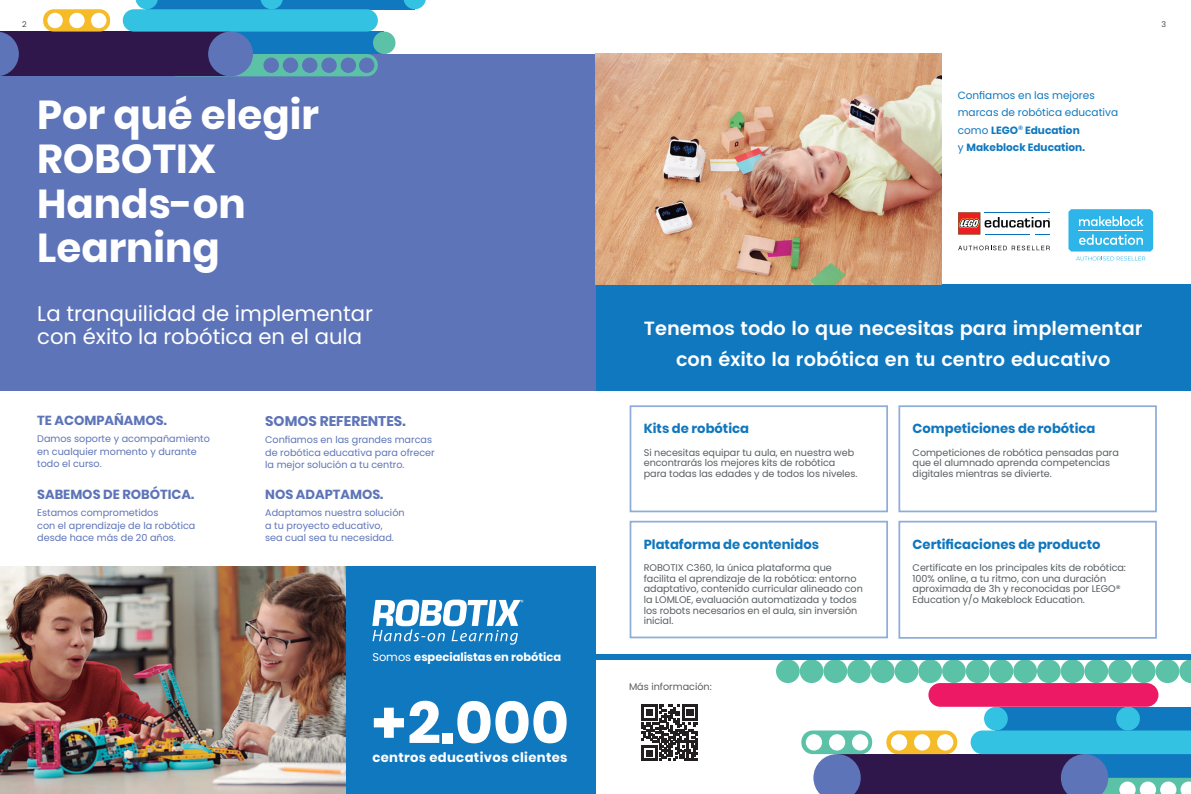
<style>
.page{position:relative;width:1191px;height:794px;background:#fff}
.page>*{position:absolute;margin:0;border:0;box-sizing:border-box;transform-origin:0 0}
.t1{font:700 59.06px "Poppins";color:#fff}
.t2{font:700 40.25px/44.3px "Poppins";color:#fff}
.t3{font:21.18px/23.3px "Poppins";color:#fff}
.t4{font:600 19.07px/30.4px "Poppins";color:#fff;text-align:center}
.t5{font:700 14px "Poppins";color:#5d74b8}
.t6{font:700 13.12px "Poppins";color:#1077be}
.t7{font:700 13.12px "Poppins";color:#5d74b8}
.t8{font:700 13.12px "Poppins";letter-spacing:.025em;color:#fff}
.t9{font:700 11.38px "Poppins";color:#fff}
.t10{font:10.5px/17.5px "Poppins";color:#1078bf}
.t11{font:9.62px/10.6px "Poppins";letter-spacing:-.005em;color:#595e61}
.t12{font:9.62px/12.2px "Poppins";color:#5d74b8}
.t13{font:300 7.88px "Poppins";color:#231f20}
.t14{font:600 7.61px "Myriad Pro";color:#fff}
.s1{font-size:8.75px}
.s2{font-weight:400}
.s3{font-weight:700}
</style>
<div class="page">
<img style="left:0;top:566px;width:346px;height:228px">
<div style="left:996px;top:707px;width:195px;height:23px;background:#1078bf"></div>
<div style="left:1116px;top:707px;width:23px;height:23px;background:#33c2e2;border-radius:50%"></div>
<div style="left:984px;top:707px;width:23px;height:23px;background:#33c2e2;border-radius:50%"></div>
<svg style="left:928px;top:683px;width:230px;height:24px;background:#ed206a"></svg>
<div style="left:837px;top:754px;width:247px;height:40px;background:#2f174c"></div>
<svg style="left:1179px;top:659px;width:12px;height:24px"></svg>
<div style="left:1155px;top:659px;width:24px;height:24px;background:#5bc2a8;border-radius:50%"></div>
<div style="left:1131px;top:659px;width:24px;height:24px;background:#5bc2a8;border-radius:50%"></div>
<div style="left:1108px;top:659px;width:23px;height:24px;background:#5bc2a8;border-radius:50%"></div>
<div style="left:1084px;top:659px;width:24px;height:24px;background:#5bc2a8;border-radius:50%"></div>
<div style="left:1060px;top:659px;width:24px;height:24px;background:#5bc2a8;border-radius:50%"></div>
<div style="left:1037px;top:659px;width:23px;height:24px;background:#5bc2a8;border-radius:50%"></div>
<div style="left:1013px;top:659px;width:24px;height:24px;background:#5bc2a8;border-radius:50%"></div>
<div style="left:989px;top:659px;width:24px;height:24px;background:#5bc2a8;border-radius:50%"></div>
<div style="left:965px;top:659px;width:24px;height:24px;background:#5bc2a8;border-radius:50%"></div>
<div style="left:942px;top:659px;width:23px;height:24px;background:#5bc2a8;border-radius:50%"></div>
<div style="left:918px;top:659px;width:24px;height:24px;background:#5bc2a8;border-radius:50%"></div>
<div style="left:894px;top:659px;width:24px;height:24px;background:#5bc2a8;border-radius:50%"></div>
<div style="left:871px;top:659px;width:23px;height:24px;background:#5bc2a8;border-radius:50%"></div>
<div style="left:847px;top:659px;width:24px;height:24px;background:#5bc2a8;border-radius:50%"></div>
<div style="left:823px;top:659px;width:24px;height:24px;background:#5bc2a8;border-radius:50%"></div>
<div style="left:799px;top:659px;width:24px;height:24px;background:#5bc2a8;border-radius:50%"></div>
<div style="left:776px;top:659px;width:23px;height:24px;background:#5bc2a8;border-radius:50%"></div>
<svg style="left:970px;top:730px;width:221px;height:64px"></svg>
<svg style="left:801px;top:730px;width:71px;height:64px"></svg>
<svg style="left:886px;top:730px;width:71px;height:24px"></svg>
<div style="left:595px;top:284px;width:596px;height:106px;background:#1078bf"></div>
<div style="left:595px;top:653px;width:596px;height:6px;background:#1078bf"></div>
<svg style="left:641px;top:704px;width:57px;height:57px"></svg>
<div style="left:629px;top:405px;width:259px;height:107px;border:2px solid #8fadda"></div>
<div style="left:898px;top:405px;width:258px;height:107px;border:2px solid #8fadda"></div>
<div style="left:629px;top:521px;width:259px;height:117px;border:2px solid #8fadda"></div>
<div style="left:898px;top:521px;width:258px;height:118px;border:2px solid #8fadda"></div>
<div style="left:0;top:54px;width:595px;height:336px;background:#5d74b8"></div>
<div style="left:346px;top:566px;width:249px;height:228px;background:#1078bf"></div>
<svg style="left:372px;top:599px;width:149px;height:45px"></svg>
<svg style="left:958px;top:246px;width:91px;height:4px"></svg>
<svg style="left:958px;top:212px;width:91px;height:23px"></svg>
<div style="left:147px;top:0;width:268px;height:9px;background:#1078bf"></div>
<svg style="left:403px;top:0;width:23px;height:9px"></svg>
<svg style="left:260px;top:0;width:23px;height:9px"></svg>
<svg style="left:135px;top:0;width:23px;height:9px"></svg>
<div style="left:169px;top:32px;width:215px;height:22px;background:#1078bf"></div>
<div style="left:373px;top:32px;width:22px;height:22px;background:#5bc2a8;border-radius:50%"></div>
<svg style="left:235px;top:54px;width:143px;height:22px"></svg>
<div style="left:0;top:32px;width:230px;height:44px;background:#2f174c"></div>
<div style="left:208px;top:32px;width:45px;height:44px;background:#5d74b8;border-radius:50%"></div>
<svg style="left:0;top:32px;width:19px;height:44px"></svg>
<div style="left:123px;top:9px;width:255px;height:23px;background:#33c2e2;border-radius:11px"></div>
<svg style="left:43px;top:9px;width:67px;height:23px"></svg>
<img style="left:595px;top:54px;width:346px;height:230px">
<svg style="left:1068px;top:209px;width:85px;height:51px"></svg>
<p class="t13" style="left:22px;top:20px;width:6px">2</p>
<h2 class="t2" style="left:37px;top:93px;width:283px">Por qué elegir<br>ROBOTIX<br>Hands-on<br>Learning</h2>
<h3 class="t3" style="left:37px;top:302px;width:337px">La tranquilidad de implementar con éxito la robótica en el aula</h3>
<h3 class="t7" style="left:37px;top:413px;width:131px">TE ACOMPAÑAMOS.</h3>
<p class="t12" style="left:37px;top:433px;width:174px">Damos soporte y acompañamiento en cualquier momento y durante todo el curso<span class="s1">.</span></p>
<h3 class="t7" style="left:37px;top:487px;width:158px">SABEMOS DE ROBÓTICA.</h3>
<p class="t12" style="left:37px;top:507px;width:160px">Estamos comprometidos<br>con el aprendizaje de la robótica desde hace más de 20 años<span class="s1">.</span></p>
<h3 class="t5" style="left:265px;top:413px;width:142px">SOMOS REFERENTES.</h3>
<p class="t12" style="left:265px;top:434px;width:171px">Confiamos en las grandes marcas de robótica educativa para ofrecer la mejor solución a tu centro.</p>
<h3 class="t7" style="left:265px;top:487px;width:120px">NOS ADAPTAMOS.</h3>
<p class="t12" style="left:265px;top:507px;width:141px">Adaptamos nuestra solución a tu proyecto educativo,<br>sea cual sea tu necesidad.</p>
<p class="t14" style="left:520px;top:598px;width:5px">®</p>
<p class="t9" style="left:372px;top:650px;width:190px"><span class="s2">Somos</span> especialistas en robótica</p>
<h1 class="t1" style="left:372px;top:688px;width:198px">+2.000</h1>
<h3 class="t8" style="left:372px;top:750px;width:197px">centros educativos clientes</h3>
<p class="t10" style="left:957px;top:86px;width:162px">Confiamos en las mejores marcas de robótica educativa como <span class="s3">LEGO</span><sup>®</sup> <span class="s3">Education<br></span>y <span class="s3">Makeblock Education.</span></p>
<p class="t13" style="left:1161px;top:20px;width:6px">3</p>
<h3 class="t4" style="left:644px;top:314px;width:500px">Tenemos todo lo que necesitas para implementar con éxito la robótica en tu centro educativo</h3>
<h3 class="t6" style="left:644px;top:421px;width:107px">Kits de robótica</h3>
<p class="t11" style="left:644px;top:447px;width:215px">Si necesitas equipar tu aula, en nuestra web encontrarás los mejores kits de robótica para todas las edades y de todos los niveles.</p>
<h3 class="t6" style="left:644px;top:536px;width:177px">Plataforma de contenidos</h3>
<p class="t11" style="left:644px;top:562px;width:221px">ROBOTIX C360, la única plataforma que facilita el aprendizaje de la robótica: entorno adaptativo, contenido curricular alineado con la LOMLOE, evaluación automatizada y todos los robots necesarios en el aula, sin inversión inicial.</p>
<p class="t11" style="left:629px;top:682px;width:84px">Más información:</p>
<h3 class="t6" style="left:912px;top:421px;width:184px">Competiciones de robótica</h3>
<p class="t11" style="left:912px;top:447px;width:208px">Competiciones de robótica pensadas para que el alumnado aprenda competencias digitales mientras se divierte.</p>
<h3 class="t6" style="left:912px;top:536px;width:189px">Certificaciones de producto</h3>
<p class="t11" style="left:912px;top:562px;width:215px">Certifícate en los principales kits de robótica:<br>100% online, a tu ritmo, con una duración aproximada de 3h y reconocidas por LEGO® Education y/o Makeblock Education.</p>
</div>
